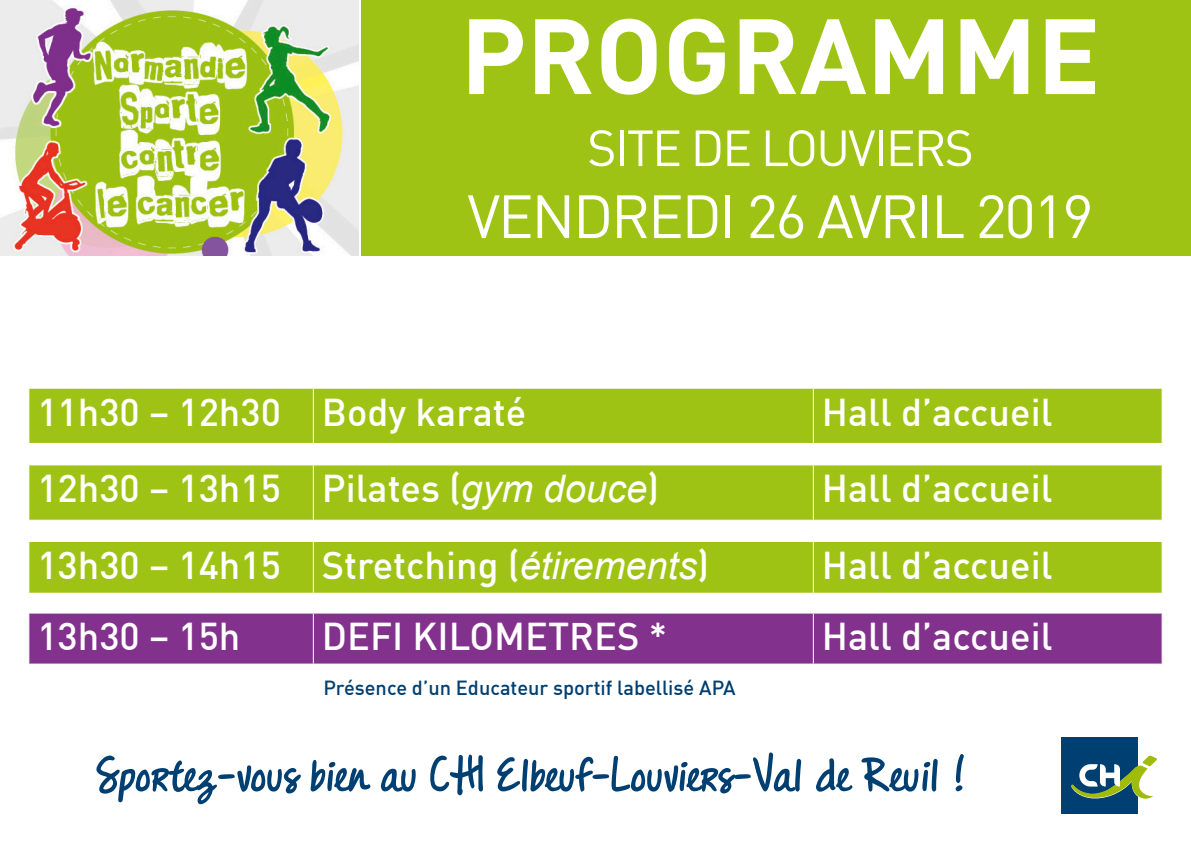
<style>
.page{position:relative;width:1191px;height:842px;background:#fff}
.page>*{position:absolute;margin:0;border:0;box-sizing:border-box;transform-origin:0 0}
.t1{font:700 105px "DIN";color:#fff}
.t2{font:60px "DIN";letter-spacing:-.04em;color:#fff}
.t3{font:700 50px "DJB Messy Amanda Goes";color:#003f71}
.t4{font:50px "DIN";letter-spacing:-.04em;color:#fff}
.t5{font:500 38px "DIN";color:#fff}
.t6{font:500 20px "DIN";color:#003f71}
.s1{font-family:"Arial";font-weight:400;font-style:italic}
</style>
<div class="page">
<img style="left:0;top:0;width:358px;height:255px">
<div style="left:361px;top:0;width:830px;height:255px;background:#9fc314"></div>
<svg style="left:29px;top:389px;width:1132px;height:131px;fill:#9fc314"></svg>
<div style="left:29px;top:542px;width:1132px;height:51px;background:#9fc314"></div>
<div style="left:29px;top:613px;width:1132px;height:51px;background:#82318c"></div>
<hr style="left:313px;top:613px;width:1px;height:51px;background:#fff">
<hr style="left:813px;top:613px;width:1px;height:51px;background:#fff">
<hr style="left:313px;top:389px;width:1px;height:54px;background:#fff">
<hr style="left:813px;top:389px;width:1px;height:54px;background:#fff">
<hr style="left:313px;top:465px;width:1px;height:55px;background:#fff">
<hr style="left:813px;top:465px;width:1px;height:55px;background:#fff">
<hr style="left:313px;top:542px;width:1px;height:51px;background:#fff">
<hr style="left:813px;top:542px;width:1px;height:51px;background:#fff">
<hr style="left:28px;top:443px;width:285px;height:1px;background:#fff">
<hr style="left:313px;top:443px;width:500px;height:1px;background:#fff">
<hr style="left:813px;top:443px;width:349px;height:1px;background:#fff">
<hr style="left:28px;top:464px;width:285px;height:1px;background:#fff">
<hr style="left:313px;top:464px;width:500px;height:1px;background:#fff">
<hr style="left:813px;top:464px;width:349px;height:1px;background:#fff">
<svg style="left:313px;top:444px;width:1px;height:20px"></svg>
<svg style="left:813px;top:444px;width:1px;height:20px"></svg>
<div style="left:1061px;top:737px;width:76px;height:77px;background:#003f71"></div>
<svg style="left:1071px;top:755px;width:86px;height:46px"></svg>
<p class="t1" style="left:460px;top:-13px;width:641px">PROGRAMME</p>
<p class="t4" style="left:587px;top:117px;width:388px">SITE DE LOUVIERS</p>
<p class="t2" style="left:467px;top:179px;width:628px">VENDREDI 26 AVRIL 2019</p>
<p class="t5" style="left:37px;top:388px;width:245px">11h30 – 12h30</p>
<p class="t5" style="left:322px;top:388px;width:206px">Body karaté</p>
<p class="t5" style="left:822px;top:388px;width:232px">Hall d’accueil</p>
<p class="t5" style="left:37px;top:464px;width:245px">12h30 – 13h15</p>
<p class="t5" style="left:322px;top:464px;width:339px">Pilates (<span class="s1">gym douce</span>)</p>
<p class="t5" style="left:822px;top:464px;width:232px">Hall d’accueil</p>
<p class="t5" style="left:37px;top:541px;width:245px">13h30 – 14h15</p>
<p class="t5" style="left:322px;top:541px;width:389px">Stretching (<span class="s1">étirements</span>)</p>
<p class="t5" style="left:822px;top:541px;width:232px">Hall d’accueil</p>
<p class="t5" style="left:37px;top:612px;width:205px">13h30 – 15h</p>
<p class="t5" style="left:322px;top:612px;width:347px">DEFI KILOMETRES *</p>
<p class="t5" style="left:822px;top:612px;width:232px">Hall d’accueil</p>
<p class="t6" style="left:323px;top:675px;width:414px">Présence d’un Educateur sportif labellisé APA</p>
<p class="t3" style="left:96px;top:746px;width:870px">Sportez-vous bien au CHI Elbeuf-Louviers-Val de Reuil !</p>
</div>
